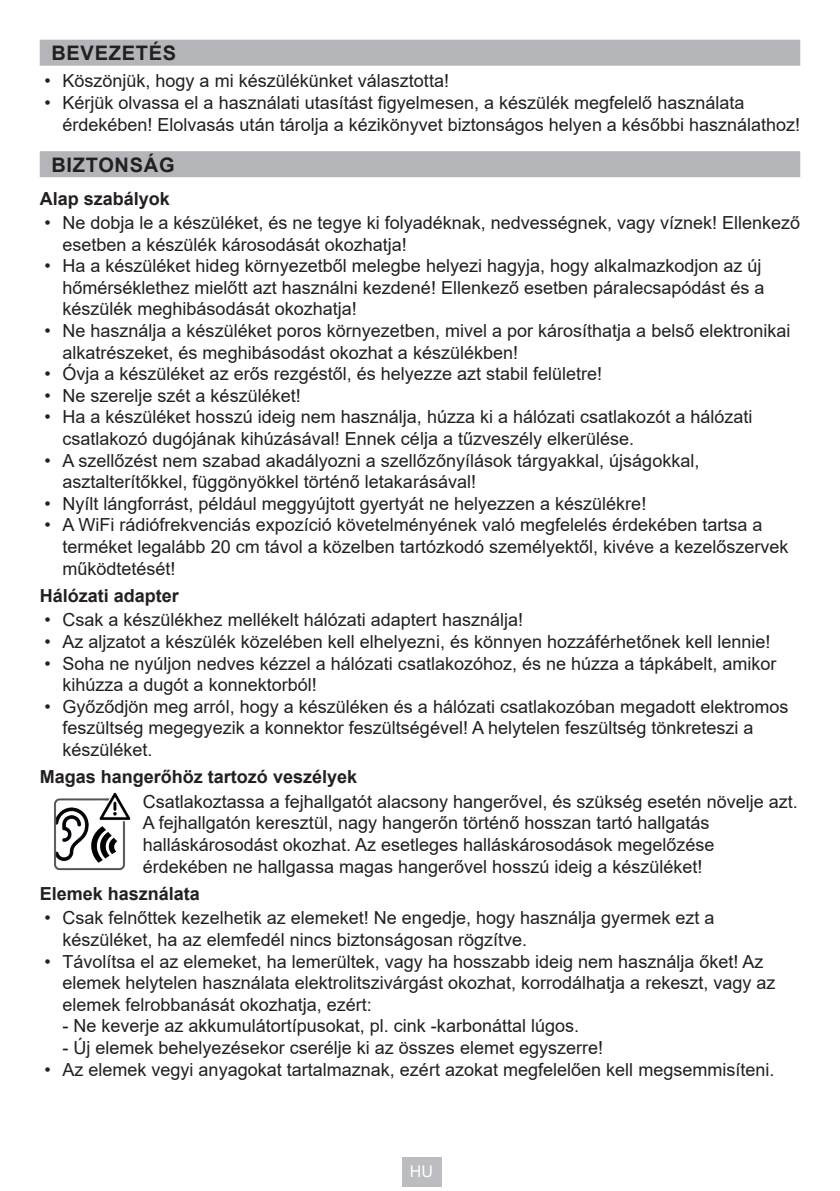
<style>
.page{position:relative;width:840px;height:1191px;background:#fff}
.page>*{position:absolute;margin:0;border:0;box-sizing:border-box;transform-origin:0 0}
.t1{font:700 20px "Arial";letter-spacing:.035em;color:#231f20}
.t2{font:18px/21.6px "Arial";color:#231f20}
.t3{font:700 18px "Arial";color:#231f20}
.t4{font:16px "Arial";color:#fff}
</style>
<div class="page">
<div style="left:401px;top:1157px;width:40px;height:29px;background:#bcbdc0"></div>
<div style="left:40px;top:40px;width:759px;height:26px;background:#b4b5b8"></div>
<div style="left:40px;top:151px;width:759px;height:26px;background:#b4b5b8"></div>
<img style="left:54px;top:792px;width:77px;height:79px">
<p class="t1" style="left:51px;top:39px;width:126px">BEVEZETÉS</p>
<p class="t2" style="left:44px;top:70px;width:406px">• Köszönjük, hogy a mi készülékünket választotta!</p>
<p class="t2" style="left:62px;top:92px;width:738px;text-indent:-18px">• Kérjük olvassa el a használati utasítást figyelmesen, a készülék megfelelő használata érdekében! Elolvasás után tárolja a kézikönyvet biztonságos helyen a későbbi használathoz!</p>
<p class="t1" style="left:51px;top:150px;width:125px">BIZTONSÁG</p>
<p class="t3" style="left:40px;top:185px;width:132px">Alap szabályok</p>
<p class="t2" style="left:62px;top:212px;width:738px;text-indent:-18px">• Ne dobja le a készüléket, és ne tegye ki folyadéknak, nedvességnek, vagy víznek! Ellenkező esetben a készülék károsodását okozhatja!</p>
<p class="t2" style="left:62px;top:255px;width:703px;text-indent:-18px">• Ha a készüléket hideg környezetből melegbe helyezi hagyja, hogy alkalmazkodjon az új hőmérséklethez mielőtt azt használni kezdené! Ellenkező esetben páralecsapódást és a készülék meghibásodását okozhatja!</p>
<p class="t2" style="left:62px;top:320px;width:729px;text-indent:-18px">• Ne használja a készüléket poros környezetben, mivel a por károsíthatja a belső elektronikai alkatrészeket, és meghibásodást okozhat a készülékben!</p>
<p class="t2" style="left:44px;top:363px;width:559px">• Óvja a készüléket az erős rezgéstől, és helyezze azt stabil felületre!</p>
<p class="t2" style="left:44px;top:384px;width:258px">• Ne szerelje szét a készüléket!</p>
<p class="t2" style="left:62px;top:406px;width:691px;text-indent:-18px">• Ha a készüléket hosszú ideig nem használja, húzza ki a hálózati csatlakozót a hálózati csatlakozó dugójának kihúzásával! Ennek célja a tűzveszély elkerülése.</p>
<p class="t2" style="left:62px;top:449px;width:638px;text-indent:-18px">• A szellőzést nem szabad akadályozni a szellőzőnyílások tárgyakkal, újságokkal, asztalterítőkkel, függönyökkel történő letakarásával!</p>
<p class="t2" style="left:44px;top:492px;width:603px">• Nyílt lángforrást, például meggyújtott gyertyát ne helyezzen a készülékre!</p>
<p class="t2" style="left:62px;top:514px;width:727px;text-indent:-18px">• A WiFi rádiófrekvenciás expozíció követelményének való megfelelés érdekében tartsa a terméket legalább 20 cm távol a közelben tartózkodó személyektől, kivéve a kezelőszervek működtetését!</p>
<p class="t3" style="left:40px;top:583px;width:141px">Hálózati adapter</p>
<p class="t2" style="left:44px;top:609px;width:480px">• Csak a készülékhez mellékelt hálózati adaptert használja!</p>
<p class="t2" style="left:44px;top:631px;width:727px">• Az aljzatot a készülék közelében kell elhelyezni, és könnyen hozzáférhetőnek kell lennie!</p>
<p class="t2" style="left:62px;top:652px;width:715px;text-indent:-18px">• Soha ne nyúljon nedves kézzel a hálózati csatlakozóhoz, és ne húzza a tápkábelt, amikor kihúzza a dugót a konnektorból!</p>
<p class="t2" style="left:62px;top:695px;width:727px;text-indent:-18px">• Győződjön meg arról, hogy a készüléken és a hálózati csatlakozóban megadott elektromos feszültség megegyezik a konnektor feszültségével! A helytelen feszültség tönkreteszi a készüléket.</p>
<p class="t3" style="left:40px;top:764px;width:319px">Magas hangerőhöz tartozó veszélyek</p>
<p class="t2" style="left:143px;top:790px;width:656px">Csatlakoztassa a fejhallgatót alacsony hangerővel, és szükség esetén növelje azt.<br>A fejhallgatón keresztül, nagy hangerőn történő hosszan tartó hallgatás halláskárosodást okozhat. Az esetleges halláskárosodások megelőzése érdekében ne hallgassa magas hangerővel hosszú ideig a készüléket!</p>
<p class="t3" style="left:40px;top:881px;width:162px">Elemek használata</p>
<p class="t2" style="left:62px;top:907px;width:653px;text-indent:-18px">• Csak felnőttek kezelhetik az elemeket! Ne engedje, hogy használja gyermek ezt a készüléket, ha az elemfedél nincs biztonságosan rögzítve.</p>
<p class="t2" style="left:62px;top:950px;width:714px;text-indent:-18px">• Távolítsa el az elemeket, ha lemerültek, vagy ha hosszabb ideig nem használja őket! Az elemek helytelen használata elektrolitszivárgást okozhat, korrodálhatja a rekeszt, vagy az elemek felrobbanását okozhatja, ezért:</p>
<p class="t2" style="left:62px;top:1015px;width:518px">- Ne keverje az akkumulátortípusokat, pl. cink -karbonáttal lúgos.</p>
<p class="t2" style="left:62px;top:1036px;width:542px">- Új elemek behelyezésekor cserélje ki az összes elemet egyszerre!</p>
<p class="t2" style="left:44px;top:1058px;width:731px">• Az elemek vegyi anyagokat tartalmaznak, ezért azokat megfelelően kell megsemmisíteni.</p>
<p class="t4" style="left:409px;top:1160px;width:25px">HU</p>
</div>
